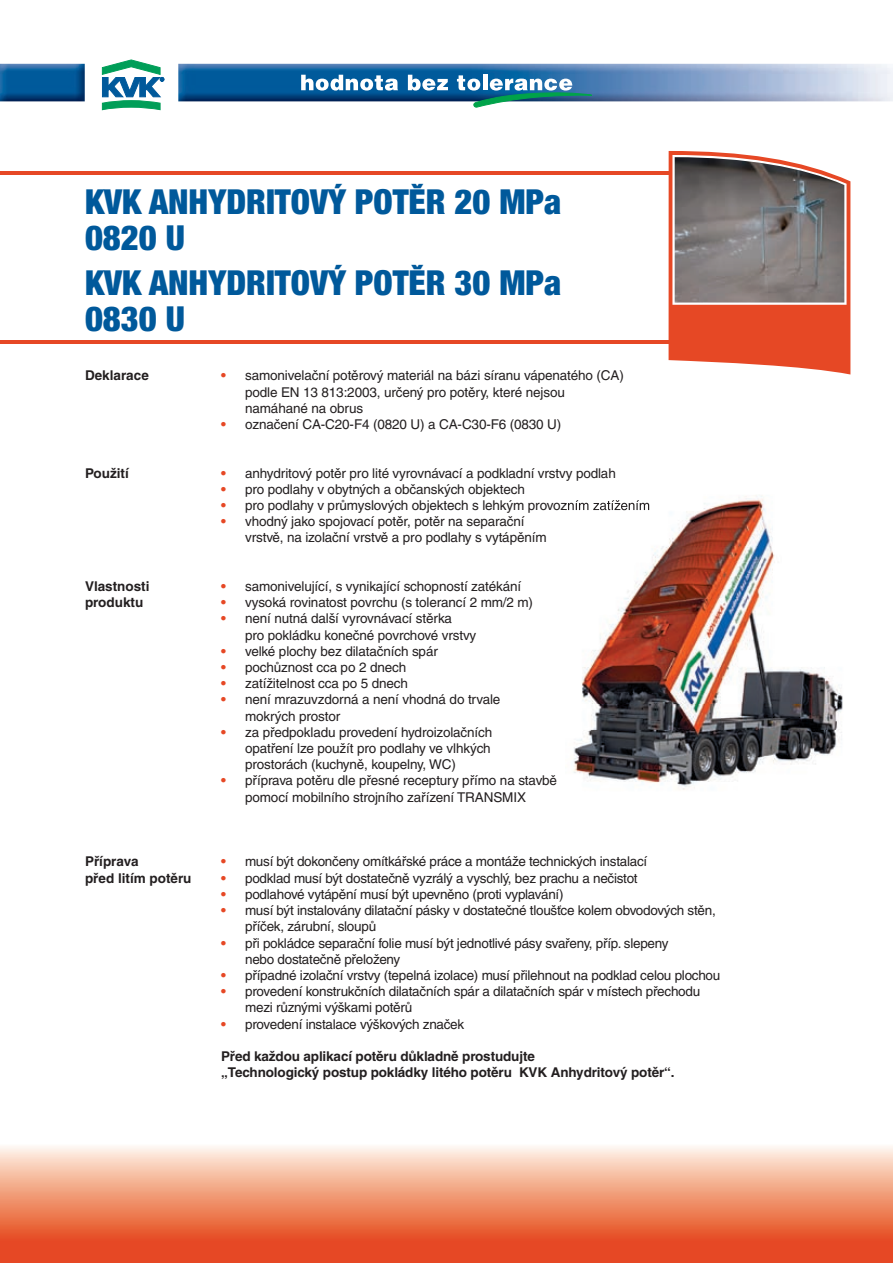
<style>
.page{position:relative;width:893px;height:1263px;background:#fff}
.page>*{position:absolute;margin:0;border:0;box-sizing:border-box;transform-origin:0 0}
.t1{font:900 condensed 34.5px/36px "Helvetica Neue CE";color:#00599b}
.t2{font:13.5px/16.2px "Helvetica CE";letter-spacing:-.01em;color:#231f20}
.t3{font:700 13.5px/16.2px "Helvetica CE";letter-spacing:-.01em;color:#231f20}
.s1{font-weight:700;color:#e64825}
</style>
<div class="page">
<svg style="left:0;top:1146px;width:893px;height:117px"></svg>
<img style="left:0;top:64px;width:893px;height:37px">
<svg style="left:100px;top:59px;width:65px;height:52px"></svg>
<svg style="left:301px;top:75px;width:97px;height:16px"></svg>
<svg style="left:408px;top:75px;width:40px;height:16px"></svg>
<svg style="left:457px;top:75px;width:135px;height:33px"></svg>
<svg style="left:669px;top:151px;width:181px;height:223px"></svg>
<img style="left:675px;top:157px;width:169px;height:145px">
<hr style="left:0;top:172px;width:670px;height:3px;background:#e64825">
<hr style="left:0;top:341px;width:670px;height:3px;background:#e64825">
<img style="left:573px;top:495px;width:270px;height:295px">
<img style="left:566px;top:500px;width:83px;height:13px">
<h1 class="t1" style="left:85px;top:184px;width:478px">KVK ANHYDRITOVÝ POTĚR 20 MPa<br>0820 U</h1>
<h1 class="t1" style="left:85px;top:265px;width:478px">KVK ANHYDRITOVÝ POTĚR 30 MPa<br>0830 U</h1>
<p class="t2" style="left:245px;top:368px;width:380px;text-indent:-24px"><span class="s1">•</span> samonivelační potěrový materiál na bázi síranu vápenatého (CA) podle EN 13 813:2003, určený pro potěry, které nejsou namáhané na obrus</p>
<p class="t2" style="left:221px;top:416px;width:342px"><span class="s1">•</span> označení CA-C20-F4 (0820 U) a CA-C30-F6 (0830 U)</p>
<p class="t2" style="left:221px;top:465px;width:396px"><span class="s1">•</span> anhydritový potěr pro lité vyrovnávací a podkladní vrstvy podlah</p>
<p class="t2" style="left:221px;top:481px;width:305px"><span class="s1">•</span> pro podlahy v obytných a občanských objektech</p>
<p class="t2" style="left:221px;top:497px;width:430px"><span class="s1">•</span> pro podlahy v průmyslových objektech s lehkým provozním zatížením</p>
<p class="t2" style="left:245px;top:513px;width:303px;text-indent:-24px"><span class="s1">•</span> vhodný jako spojovací potěr, potěr na separační vrstvě, na izolační vrstvě a pro podlahy s vytápěním</p>
<p class="t2" style="left:221px;top:578px;width:302px"><span class="s1">•</span> samonivelující, s vynikající schopností zatékání</p>
<p class="t2" style="left:221px;top:594px;width:313px"><span class="s1">•</span> vysoká rovinatost povrchu (s tolerancí 2 mm/2 m)</p>
<p class="t2" style="left:245px;top:611px;width:233px;text-indent:-24px"><span class="s1">•</span> není nutná další vyrovnávací stěrka<br>pro pokládku konečné povrchové vrstvy</p>
<p class="t2" style="left:221px;top:643px;width:218px"><span class="s1">•</span> velké plochy bez dilatačních spár</p>
<p class="t2" style="left:221px;top:659px;width:187px"><span class="s1">•</span> pochůznost cca po 2 dnech</p>
<p class="t2" style="left:221px;top:675px;width:188px"><span class="s1">•</span> zatížitelnost cca po 5 dnech</p>
<p class="t2" style="left:245px;top:692px;width:257px;text-indent:-24px"><span class="s1">•</span> není mrazuvzdorná a není vhodná do trvale mokrých prostor</p>
<p class="t2" style="left:245px;top:724px;width:249px;text-align:justify;text-indent:-24px"><span class="s1">•</span> za předpokladu provedení hydroizolačních opatření lze použít pro podlahy ve vlhkých prostorách (kuchyně, koupelny, WC)</p>
<p class="t2" style="left:221px;top:773px;width:338px;text-align:center"><span class="s1">•</span> příprava potěru dle přesné receptury přímo na stavbě pomocí mobilního strojního zařízení TRANSMIX</p>
<p class="t3" style="left:85px;top:368px;width:65px">Deklarace</p>
<p class="t3" style="left:85px;top:465px;width:45px">Použití</p>
<p class="t3" style="left:85px;top:578px;width:66px">Vlastnosti produktu</p>
<p class="t3" style="left:85px;top:854px;width:108px">Příprava<br>před litím potěru</p>
<p class="t2" style="left:221px;top:854px;width:428px"><span class="s1">•</span> musí být dokončeny omítkářské práce a montáže technických instalací</p>
<p class="t2" style="left:221px;top:870px;width:418px"><span class="s1">•</span> podklad musí být dostatečně vyzrálý a vyschlý, bez prachu a nečistot</p>
<p class="t2" style="left:221px;top:886px;width:344px"><span class="s1">•</span> podlahové vytápění musí být upevněno (proti vyplavání)</p>
<p class="t2" style="left:245px;top:902px;width:472px;text-indent:-24px"><span class="s1">•</span> musí být instalovány dilatační pásky v dostatečné tloušťce kolem obvodových stěn, příček, zárubní, sloupů</p>
<p class="t2" style="left:245px;top:935px;width:425px;text-indent:-24px"><span class="s1">•</span> při pokládce separační folie musí být jednotlivé pásy svařeny, příp. slepeny nebo dostatečně přeloženy</p>
<p class="t2" style="left:221px;top:967px;width:501px"><span class="s1">•</span> případné izolační vrstvy (tepelná izolace) musí přilehnout na podklad celou plochou</p>
<p class="t2" style="left:245px;top:983px;width:457px;text-indent:-24px"><span class="s1">•</span> provedení konstrukčních dilatačních spár a dilatačních spár v místech přechodu mezi různými výškami potěrů</p>
<p class="t2" style="left:221px;top:1016px;width:245px"><span class="s1">•</span> provedení instalace výškových značek</p>
<p class="t3" style="left:221px;top:1048px;width:455px">Před každou aplikací potěru důkladně prostudujte<br>„Technologický postup pokládky litého potěru KVK Anhydritový potěr“.</p>
</div>
